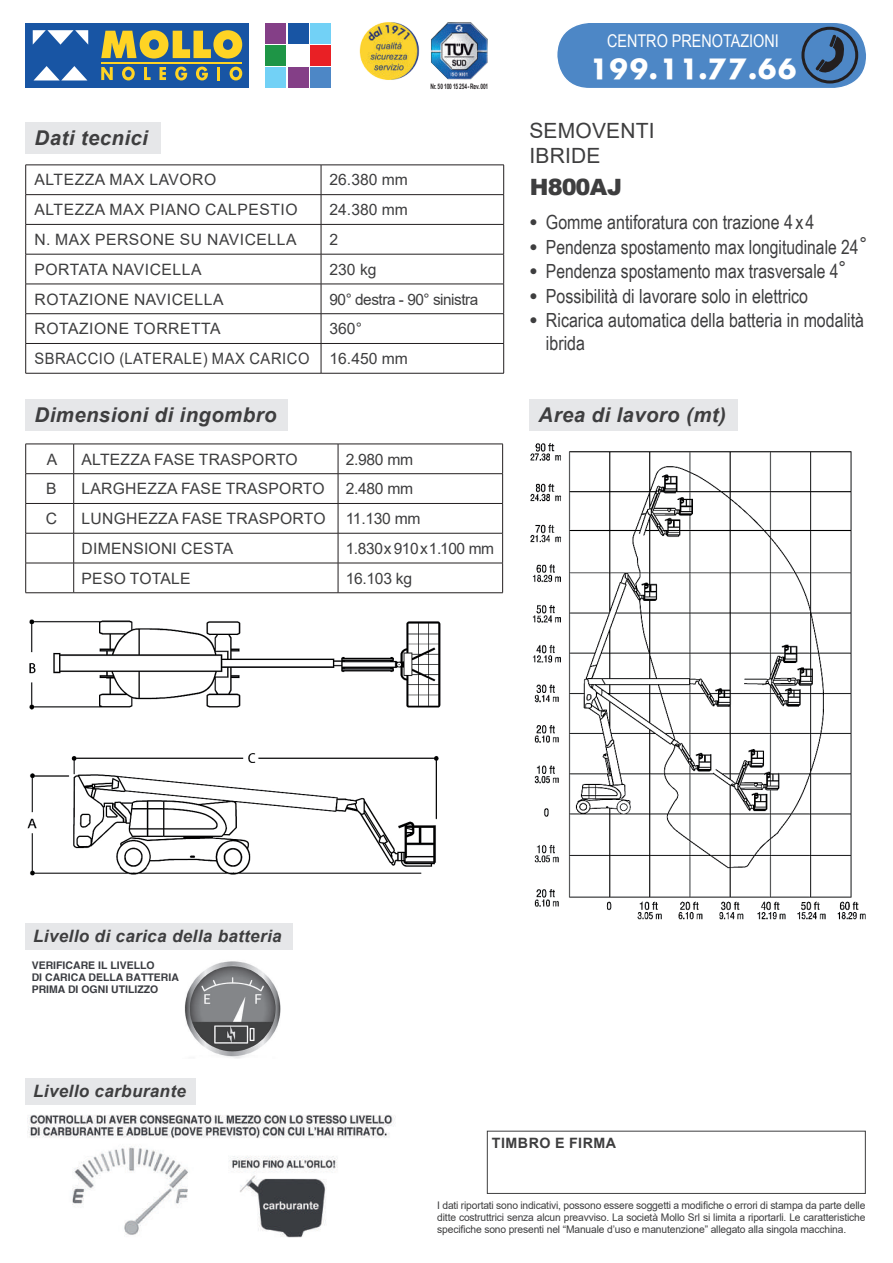
<style>
.page{position:relative;width:893px;height:1263px;background:#fff}
.page>*{position:absolute;margin:0;border:0;box-sizing:border-box;transform-origin:0 0}
.t1{font:27.3px "Futura ICG Bold";color:#fff}
.t2{font:900 22.5px "Arial";letter-spacing:-.035em;color:#3e3e3f}
.t3{font:21px/25.2px "Arial";letter-spacing:.01em;color:#3e3e3f}
.t4{font:italic 700 20.4px "Arial";letter-spacing:.02em;color:#3e3e3f}
.t5{font:19.5px/22.5px "Arial Narrow";color:#3e3e3f}
.t6{font:17.55px "Arial Narrow";color:#fff}
.t7{font:italic 700 17.1px "Arial";letter-spacing:.02em;color:#3e3e3f}
.t8{font:15.6px "Arial";letter-spacing:.015em;color:#3e3e3f}
.t9{font:15.6px "Arial";letter-spacing:.035em;color:#3e3e3f}
.t10{font:15.6px "Arial";letter-spacing:.035em;color:#3e3e3f;scale:.94 1}
.t11{font:15.6px "Arial";letter-spacing:-.03em;color:#3e3e3f}
.t12{font:15.6px "Arial";letter-spacing:-.025em;color:#3e3e3f}
.t13{font:700 14.25px "Arial";letter-spacing:.035em;color:#3e3e3f}
.t14{font:10.5px/12px "Arial";letter-spacing:-.015em;color:#3e3e3f;text-align:justify}
.t15{font:700 10.5px/12px "Helvetica cyr";color:#3a3c41}
.t16{font:700 7.5px "Arial Narrow";letter-spacing:-.02em;color:#231f20;scale:.79 1}
</style>
<div class="page">
<hr style="left:26px;top:165px;width:295px;height:1px;background:#231f20">
<hr style="left:321px;top:165px;width:183px;height:1px;background:#231f20">
<hr style="left:26px;top:194px;width:295px;height:1px;background:#231f20">
<hr style="left:321px;top:194px;width:183px;height:1px;background:#231f20">
<hr style="left:26px;top:224px;width:295px;height:1px;background:#231f20">
<svg style="left:25px;top:165px;width:1px;height:89px"></svg>
<hr style="left:321px;top:224px;width:183px;height:1px;background:#231f20">
<svg style="left:321px;top:165px;width:1px;height:89px"></svg>
<svg style="left:503px;top:165px;width:1px;height:89px"></svg>
<hr style="left:26px;top:254px;width:295px;height:1px;background:#231f20">
<hr style="left:25px;top:254px;width:1px;height:30px;background:#231f20">
<hr style="left:321px;top:254px;width:183px;height:1px;background:#231f20">
<hr style="left:321px;top:254px;width:1px;height:30px;background:#231f20">
<hr style="left:26px;top:284px;width:295px;height:1px;background:#231f20">
<hr style="left:321px;top:284px;width:183px;height:1px;background:#231f20">
<hr style="left:26px;top:313px;width:295px;height:1px;background:#231f20">
<hr style="left:321px;top:313px;width:183px;height:1px;background:#231f20">
<hr style="left:26px;top:343px;width:295px;height:1px;background:#231f20">
<svg style="left:25px;top:284px;width:1px;height:89px"></svg>
<hr style="left:321px;top:343px;width:183px;height:1px;background:#231f20">
<svg style="left:321px;top:284px;width:1px;height:89px"></svg>
<hr style="left:26px;top:373px;width:295px;height:1px;background:#231f20">
<hr style="left:321px;top:373px;width:183px;height:1px;background:#231f20">
<hr style="left:503px;top:254px;width:1px;height:30px;background:#231f20">
<svg style="left:503px;top:284px;width:1px;height:89px"></svg>
<div style="left:26px;top:122px;width:135px;height:32px;background:#e6e7e9"></div>
<div style="left:529px;top:400px;width:208px;height:31px;background:#e6e7e9"></div>
<div style="left:26px;top:400px;width:262px;height:31px;background:#e6e7e9"></div>
<hr style="left:26px;top:444px;width:48px;height:1px;background:#231f20">
<hr style="left:74px;top:444px;width:264px;height:1px;background:#231f20">
<hr style="left:338px;top:444px;width:165px;height:1px;background:#231f20">
<hr style="left:26px;top:473px;width:48px;height:1px;background:#231f20">
<hr style="left:74px;top:473px;width:264px;height:1px;background:#231f20">
<hr style="left:338px;top:473px;width:165px;height:1px;background:#231f20">
<hr style="left:26px;top:503px;width:48px;height:1px;background:#231f20">
<svg style="left:25px;top:444px;width:1px;height:89px"></svg>
<hr style="left:74px;top:503px;width:264px;height:1px;background:#231f20">
<svg style="left:73px;top:444px;width:1px;height:89px"></svg>
<hr style="left:338px;top:503px;width:165px;height:1px;background:#231f20">
<svg style="left:338px;top:444px;width:1px;height:89px"></svg>
<hr style="left:26px;top:533px;width:48px;height:1px;background:#231f20">
<hr style="left:25px;top:533px;width:1px;height:30px;background:#231f20">
<hr style="left:74px;top:533px;width:264px;height:1px;background:#231f20">
<hr style="left:73px;top:533px;width:1px;height:30px;background:#231f20">
<hr style="left:338px;top:533px;width:164px;height:1px;background:#231f20">
<hr style="left:338px;top:533px;width:1px;height:30px;background:#231f20">
<hr style="left:26px;top:563px;width:48px;height:1px;background:#231f20">
<svg style="left:25px;top:563px;width:1px;height:29px"></svg>
<hr style="left:74px;top:563px;width:264px;height:1px;background:#231f20">
<svg style="left:73px;top:563px;width:1px;height:29px"></svg>
<hr style="left:338px;top:563px;width:165px;height:1px;background:#231f20">
<svg style="left:338px;top:563px;width:1px;height:29px"></svg>
<svg style="left:502px;top:563px;width:1px;height:29px"></svg>
<hr style="left:26px;top:592px;width:48px;height:1px;background:#231f20">
<hr style="left:74px;top:592px;width:264px;height:1px;background:#231f20">
<hr style="left:338px;top:592px;width:165px;height:1px;background:#231f20">
<svg style="left:502px;top:444px;width:1px;height:89px"></svg>
<hr style="left:502px;top:533px;width:1px;height:30px;background:#231f20">
<div style="left:557px;top:22px;width:310px;height:67px;background:#4d87c6;border-radius:33px"></div>
<div style="left:556px;top:22px;width:311px;height:67px;border:1px solid #fff;border-radius:33px"></div>
<svg style="left:815px;top:34px;width:34px;height:44px"></svg>
<div style="left:801px;top:27px;width:57px;height:57px;border:3px solid #231f20;border-radius:50%"></div>
<div style="left:266px;top:23px;width:20px;height:20px;background:#843f87"></div>
<div style="left:310px;top:67px;width:21px;height:21px;background:#4d87c6"></div>
<div style="left:288px;top:23px;width:21px;height:20px;background:#1855a4"></div>
<div style="left:310px;top:45px;width:21px;height:21px;background:#e92025"></div>
<div style="left:310px;top:23px;width:21px;height:20px;background:#72d1f6"></div>
<div style="left:288px;top:67px;width:21px;height:21px;background:#843f87"></div>
<div style="left:266px;top:67px;width:20px;height:21px;background:#72d1f6"></div>
<div style="left:266px;top:45px;width:20px;height:21px;background:#1e9546"></div>
<div style="left:26px;top:23px;width:223px;height:65px;background:#1855a4"></div>
<svg style="left:101px;top:30px;width:141px;height:29px"></svg>
<svg style="left:101px;top:67px;width:12px;height:13px"></svg>
<svg style="left:122px;top:67px;width:13px;height:13px"></svg>
<svg style="left:144px;top:67px;width:7px;height:13px"></svg>
<svg style="left:159px;top:67px;width:7px;height:13px"></svg>
<svg style="left:175px;top:67px;width:12px;height:13px"></svg>
<svg style="left:196px;top:67px;width:12px;height:13px"></svg>
<svg style="left:217px;top:67px;width:3px;height:13px"></svg>
<svg style="left:230px;top:67px;width:12px;height:13px"></svg>
<hr style="left:101px;top:62px;width:141px;height:1px;background:#ffd424">
<svg style="left:34px;top:66px;width:53px;height:14px"></svg>
<svg style="left:33px;top:30px;width:55px;height:15px"></svg>
<img style="left:359px;top:22px;width:61px;height:58px">
<img style="left:431px;top:22px;width:57px;height:57px">
<div style="left:26px;top:923px;width:267px;height:26px;background:#e6e7e9"></div>
<img style="left:184px;top:961px;width:97px;height:98px">
<div style="left:487px;top:1131px;width:379px;height:63px;border:1px solid #3e3e3f"></div>
<img style="left:530px;top:443px;width:336px;height:477px">
<img style="left:29px;top:619px;width:412px;height:91px">
<img style="left:27px;top:753px;width:412px;height:123px">
<div style="left:26px;top:1078px;width:170px;height:26px;background:#e6e7e9"></div>
<img style="left:27px;top:1114px;width:369px;height:124px">
<h3 class="t6" style="left:607px;top:28px;width:173px">Centro prenotazioni</h3>
<h3 class="t4" style="left:35px;top:124px;width:115px">Dati tecnici</h3>
<p class="t16" style="left:430px;top:81px;width:75px">Nr. 50 100 15 254 - Rev. 001</p>
<h3 class="t9" style="left:34px;top:169px;width:183px">ALTEZZA MAX LAVORO</h3>
<h3 class="t8" style="left:330px;top:169px;width:80px">26.380 mm</h3>
<h3 class="t9" style="left:34px;top:199px;width:265px">ALTEZZA MAX PIANO CALPESTIO</h3>
<h3 class="t8" style="left:330px;top:199px;width:80px">24.380 mm</h3>
<h3 class="t9" style="left:34px;top:229px;width:264px">N. MAX PERSONE SU NAVICELLA</h3>
<h3 class="t8" style="left:330px;top:229px;width:10px">2</h3>
<h3 class="t9" style="left:34px;top:259px;width:169px">PORTATA NAVICELLA</h3>
<h3 class="t8" style="left:330px;top:259px;width:49px">230 kg</h3>
<h3 class="t9" style="left:34px;top:288px;width:191px">ROTAZIONE NAVICELLA</h3>
<h3 class="t11" style="left:330px;top:288px;width:150px">90° destra - 90° sinistra</h3>
<h3 class="t9" style="left:34px;top:318px;width:188px">ROTAZIONE TORRETTA</h3>
<h3 class="t8" style="left:330px;top:318px;width:34px">360°</h3>
<h3 class="t10" style="left:34px;top:348px;width:291px">SBRACCIO (LATERALE) MAX CARICo</h3>
<h3 class="t8" style="left:330px;top:348px;width:80px">16.450 mm</h3>
<h1 class="t1" style="left:588px;top:50px;width:211px">199.11.77.66</h1>
<h3 class="t3" style="left:529px;top:118px;width:127px">SEMOVENTI<br>IBRIDE</h3>
<h2 class="t2" style="left:530px;top:170px;width:94px">h800AJ</h2>
<h3 class="t5" style="left:529px;top:210px;width:286px"><sup>●</sup> Gomme antiforatura con trazione 4 x4</h3>
<h3 class="t5" style="left:529px;top:235px;width:339px"><sup>●</sup> Pendenza spostamento max longitudinale 24°</h3>
<h3 class="t5" style="left:529px;top:259px;width:318px"><sup>●</sup> Pendenza spostamento max trasversale 4°</h3>
<h3 class="t5" style="left:529px;top:284px;width:280px"><sup>●</sup> Possibilità di lavorare solo in elettrico</h3>
<h3 class="t5" style="left:546px;top:309px;width:320px;text-indent:-17px"><sup>●</sup> Ricarica automatica della batteria in modalità ibrida</h3>
<h3 class="t4" style="left:35px;top:401px;width:243px">Dimensioni di ingombro</h3>
<h3 class="t4" style="left:538px;top:401px;width:189px">Area di lavoro (mt)</h3>
<h3 class="t8" style="left:47px;top:448px;width:12px">A</h3>
<h3 class="t8" style="left:82px;top:448px;width:218px">ALTEZZA FASE TRASPORTO</h3>
<h3 class="t8" style="left:346px;top:448px;width:69px">2.980 mm</h3>
<h3 class="t8" style="left:46px;top:478px;width:12px">B</h3>
<h3 class="t8" style="left:82px;top:478px;width:244px">LARGHEZZA FASE TRASPORTO</h3>
<h3 class="t8" style="left:346px;top:478px;width:69px">2.480 mm</h3>
<h3 class="t8" style="left:46px;top:508px;width:13px">C</h3>
<h3 class="t8" style="left:82px;top:508px;width:245px">LUNGHEZZA FASE TRASPORTO</h3>
<h3 class="t8" style="left:346px;top:508px;width:76px">11.130 mm</h3>
<h3 class="t8" style="left:82px;top:538px;width:153px">DIMENSIONI CESTA</h3>
<h3 class="t12" style="left:346px;top:538px;width:150px">1.830x 910x1.100 mm</h3>
<h3 class="t8" style="left:82px;top:567px;width:110px">PESO TOTALE</h3>
<h3 class="t8" style="left:346px;top:567px;width:68px">16.103 kg</h3>
<h3 class="t7" style="left:33px;top:925px;width:250px">Livello di carica della batteria</h3>
<p class="t15" style="left:32px;top:960px;width:149px">VERIFICARE IL LIVELLO<br>DI CARICA DELLA BATTERIA<br>PRIMA DI OGNI UTILIZZO</p>
<h3 class="t7" style="left:33px;top:1079px;width:154px">Livello carburante</h3>
<h3 class="t13" style="left:492px;top:1132px;width:126px">TIMBRO E FIRMA</h3>
<p class="t14" style="left:437px;top:1200px;width:430px">I dati riportati sono indicativi, possono essere soggetti a modifiche o errori di stampa da parte delle ditte costruttrici senza alcun preavviso. La società Mollo Srl si limita a riportarli. Le caratteristiche specifiche sono presenti nel “Manuale d’uso e manutenzione” allegato alla singola macchina.</p>
</div>
